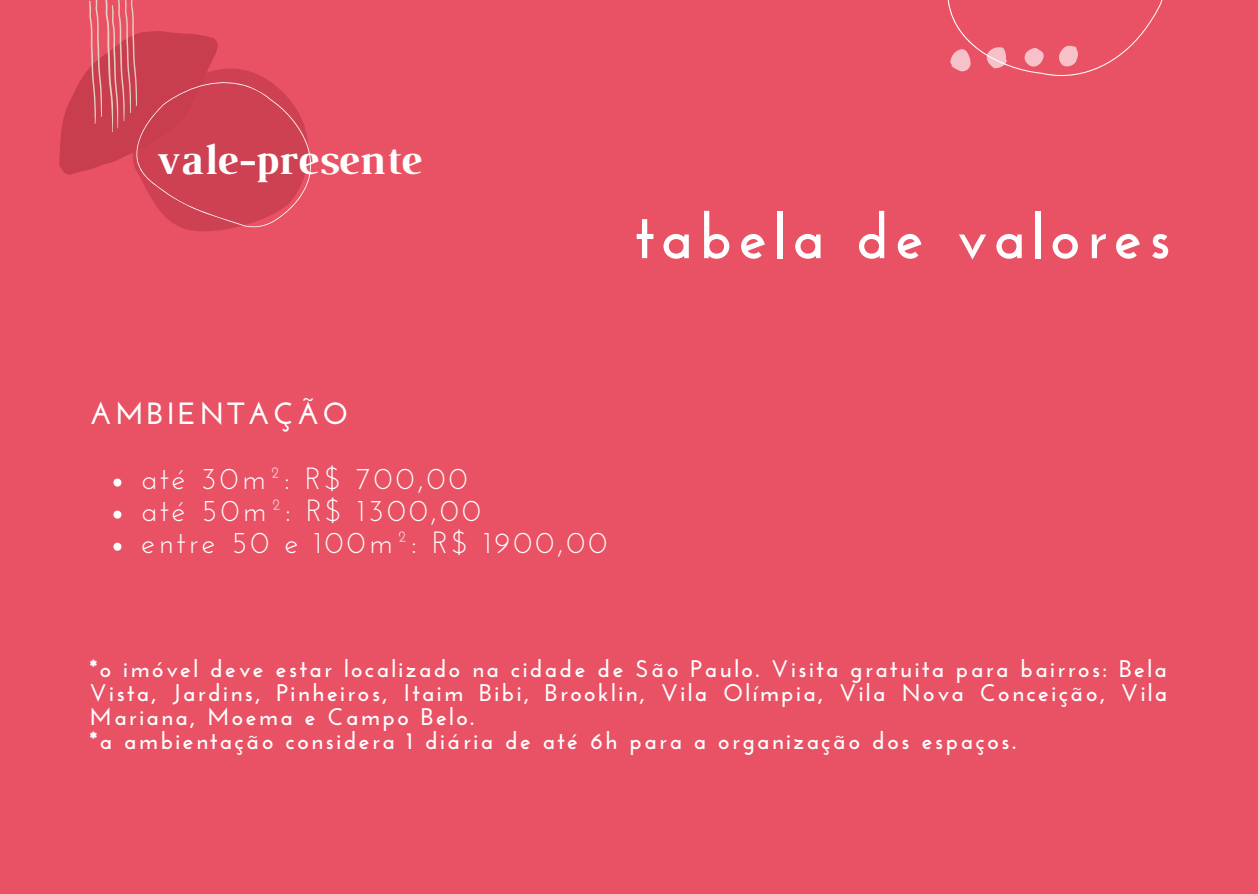
<style>
.page{position:relative;width:1258px;height:894px;background:#fff}
.page>*{position:absolute;margin:0;border:0;box-sizing:border-box;transform-origin:0 0}
.t1{font:700 63px "Josefin Sans";letter-spacing:.1em;color:#fff}
.t2{font:700 43.5px "Luthier";color:#fff}
.t3{font:30.6px "Josefin Sans";letter-spacing:.1em;color:#fff}
.t4{font:700 30.6px "Josefin Sans";letter-spacing:.1em;color:#fff}
.t5{font:700 24px/24px "Josefin Sans";letter-spacing:.1em;color:#fff;text-align:justify}
</style>
<div class="page">
<div style="left:0;top:0;width:1258px;height:893px;background:#e85264"></div>
<svg style="left:59px;top:0;width:252px;height:232px"></svg>
<svg style="left:113px;top:478px;width:8px;height:8px"></svg>
<svg style="left:113px;top:510px;width:8px;height:8px"></svg>
<svg style="left:113px;top:542px;width:8px;height:8px"></svg>
<svg style="left:947px;top:0;width:216px;height:76px"></svg>
<p class="t2" style="left:155px;top:143px;width:266px">vale-presente</p>
<p class="t1" style="left:635px;top:211px;width:537px">tabela de valores</p>
<p class="t4" style="left:89px;top:401px;width:260px">AMBIENTAÇÃO</p>
<p class="t3" style="left:141px;top:465px;width:328px">até 30m²: R$ 700,00</p>
<p class="t3" style="left:141px;top:497px;width:341px">até 50m²: R$ 1300,00</p>
<p class="t3" style="left:141px;top:529px;width:467px">entre 50 e 100m²: R$ 1900,00</p>
<p class="t5" style="left:89px;top:658px;width:1079px">*o imóvel deve estar localizado na cidade de São Paulo. Visita gratuita para bairros: Bela Vista, Jardins, Pinheiros, Itaim Bibi, Brooklin, Vila Olímpia, Vila Nova Conceição, Vila Mariana, Moema e Campo Belo.</p>
<p class="t5" style="left:89px;top:730px;width:928px">*a ambientação considera 1 diária de até 6h para a organização dos espaços.</p>
</div>
